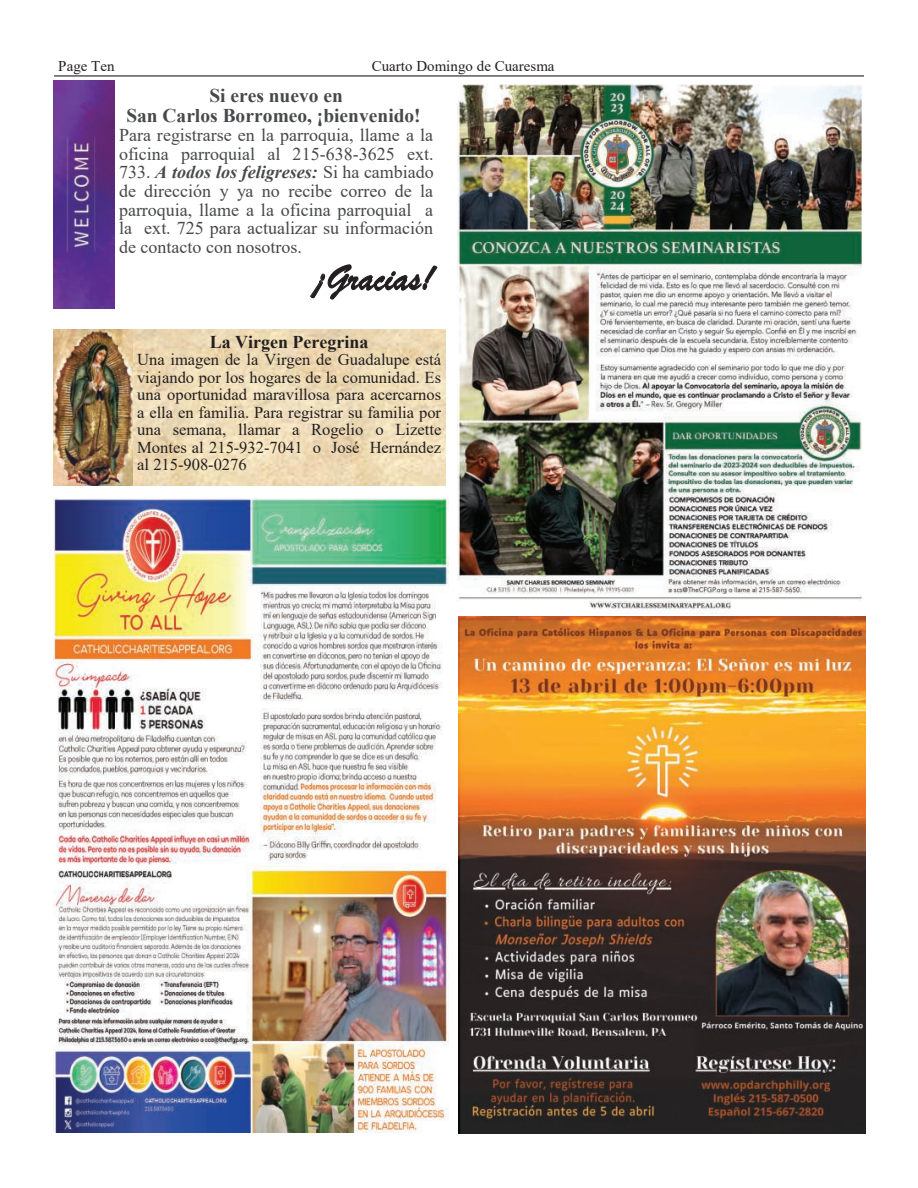
<style>
.page{position:relative;width:918px;height:1188px;background:#fff}
.page>*{position:absolute;margin:0;border:0;box-sizing:border-box;transform-origin:0 0}
.t1{font:37.5px "Brush Script";color:#231f20}
.t2{font:700 19.5px/20px "Times New Roman";color:#474849;text-align:center}
.t3{font:18px/18.6px "Times New Roman";color:#474849;text-align:justify}
.t4{font:700 18px "Times New Roman";color:#231f20}
.t5{font:16.5px/17.5px "Times New Roman";color:#231f20;text-align:justify}
.t6{font:15px "Times New Roman";letter-spacing:.005em;color:#231f20}
.s1{font-weight:700;font-style:italic}
</style>
<div class="page">
<hr style="left:54px;top:75px;width:810px;height:2px;background:#231f20">
<svg style="left:56px;top:329px;width:390px;height:156px;background:#eddbb6"></svg>
<img style="left:54px;top:330px;width:79px;height:155px">
<img style="left:457px;top:84px;width:405px;height:529px">
<img style="left:53px;top:81px;width:62px;height:228px">
<img style="left:53px;top:498px;width:395px;height:634px">
<img style="left:458px;top:616px;width:407px;height:518px">
<p class="t6" style="left:58px;top:58px;width:58px">Page Ten</p>
<p class="t6" style="left:372px;top:58px;width:184px">Cuarto Domingo de Cuaresma</p>
<p class="t2" style="left:126px;top:86px;width:296px">Si eres nuevo en<br>San Carlos Borromeo, ¡bienvenido!</p>
<p class="t3" style="left:119px;top:126px;width:316px">Para registrarse en la parroquia, llame a la oficina parroquial al 215-638-3625 ext.<br>733. <span class="s1">A todos los feligreses:</span> Si ha cambiado de dirección y ya no recibe correo de la parroquia, llame a la oficina parroquial a la ext. 725 para actualizar su información de contacto con nosotros.</p>
<h1 class="t1" style="left:314px;top:256px;width:121px">¡Gracias!</h1>
<p class="t4" style="left:210px;top:332px;width:160px">La Virgen Peregrina</p>
<p class="t5" style="left:137px;top:351px;width:306px">Una imagen de la Virgen de Guadalupe está viajando por los hogares de la comunidad. Es una oportunidad maravillosa para acercarnos a ella en familia. Para registrar su familia por una semana, llamar a Rogelio o Lizette Montes al 215-932-7041 o José Hernández al 215-908-0276</p>
</div>
